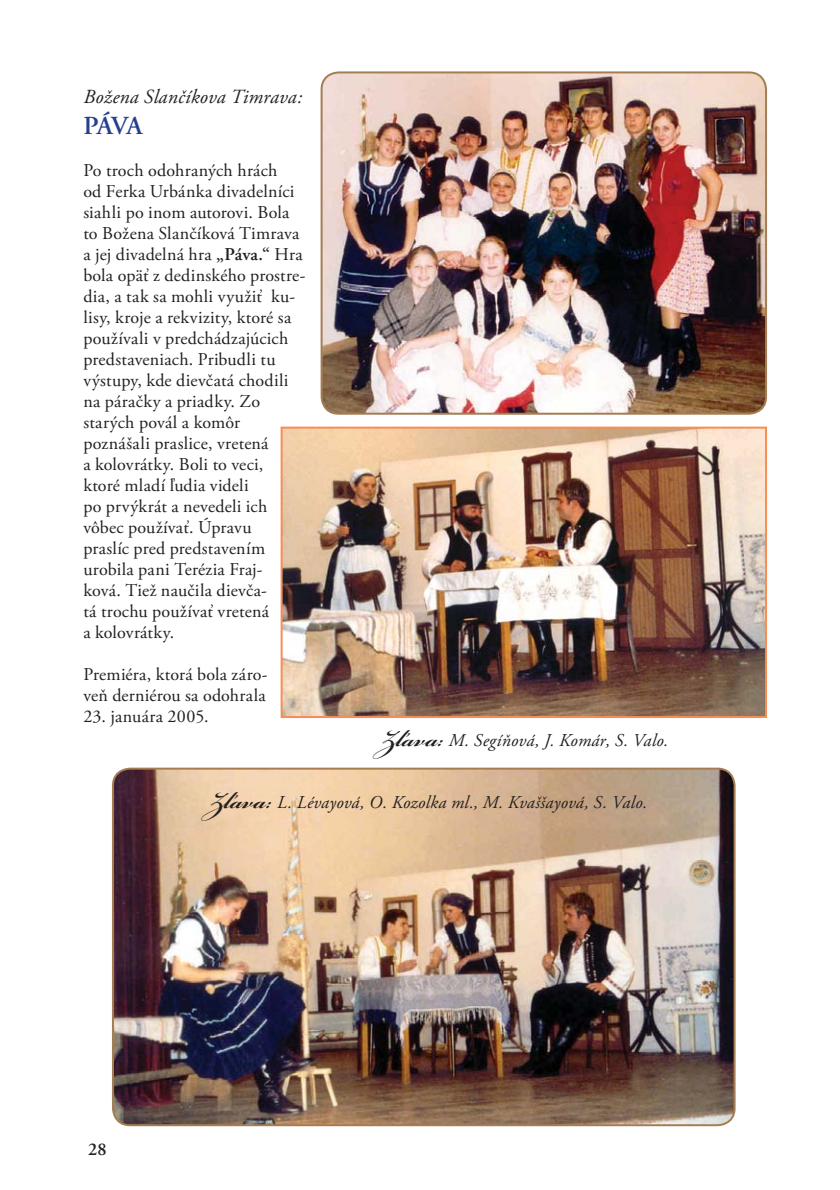
<style>
.page{position:relative;width:840px;height:1190px;background:#fff}
.page>*{position:absolute;margin:0;border:0;box-sizing:border-box;transform-origin:0 0}
.t1{font:600 26px "Adobe Garamond Pro";color:#25408e}
.t2{font:italic 20px "Adobe Garamond Pro";letter-spacing:.01em;color:#231f20}
.t3{font:18px/21px "Adobe Garamond Pro";letter-spacing:.01em;color:#231f20}
.t4{font:italic 18px "Adobe Garamond Pro";letter-spacing:.01em;color:#231f20}
.t5{font:600 18px "Adobe Garamond Pro";color:#231f20}
.s1{font-weight:600}
.s2{font-family:"Bickham Script Std";font-weight:700;font-style:normal;font-size:36px}
</style>
<div class="page">
<img style="left:322px;top:72px;width:444px;height:342px;border-radius:17px">
<div style="left:321px;top:71px;width:446px;height:344px;border:2px solid #a67d53;border-radius:17px"></div>
<img style="left:284px;top:430px;width:480px;height:285px">
<div style="left:281px;top:427px;width:486px;height:291px;border:2px solid #f68e55"></div>
<img style="left:113px;top:769px;width:622px;height:356px;border-radius:17px">
<div style="left:112px;top:768px;width:624px;height:358px;border:2px solid #a67d53;border-radius:17px"></div>
<p class="t2" style="left:83px;top:89px;width:221px">Božena Slančíkova Timrava:</p>
<h1 class="t1" style="left:83px;top:115px;width:61px">PÁVA</h1>
<p class="t3" style="left:83px;top:161px;width:224px">Po troch odohraných hrách<br>od Ferka Urbánka divadelníci siahli po inom autorovi. Bola to Božena Slančíková Timrava a jej divadelná hra <span class="s1">„Páva.“</span> Hra bola opäť z dedinského prostre&shy;dia, a tak sa mohli využiť ku&shy;lisy, kroje a rekvizity, ktoré sa používali v predchádzajúcich predstaveniach. Pribudli tu výstupy, kde dievčatá chodili na páračky a priadky. Zo starých povál a komôr poznášali praslice, vretená<br>a kolovrátky. Boli to veci,<br>ktoré mladí ľudia videli<br>po prvýkrát a nevedeli ich vôbec používať. Úpravu<br>praslíc pred predstavením urobila pani Terézia Fraj-<br>ková. Tiež naučila dievča-<br>tá trochu používať vretená<br>a kolovrátky.</p>
<p class="t3" style="left:83px;top:665px;width:186px">Premiéra, ktorá bola záro&shy;veň derniérou sa odohrala</p>
<p class="t3" style="left:83px;top:707px;width:127px">23. januára 2005.</p>
<p class="t4" style="left:379px;top:733px;width:291px"><span class="s2">Zľava:</span> M. Segíňová, J. Komár, S. Valo.</p>
<p class="t4" style="left:207px;top:795px;width:441px"><span class="s2">Zľava:</span> L. Lévayová, O. Kozolka ml., M. Kvaššayová, S. Valo.</p>
<p class="t5" style="left:88px;top:1142px;width:20px">28</p>
</div>
